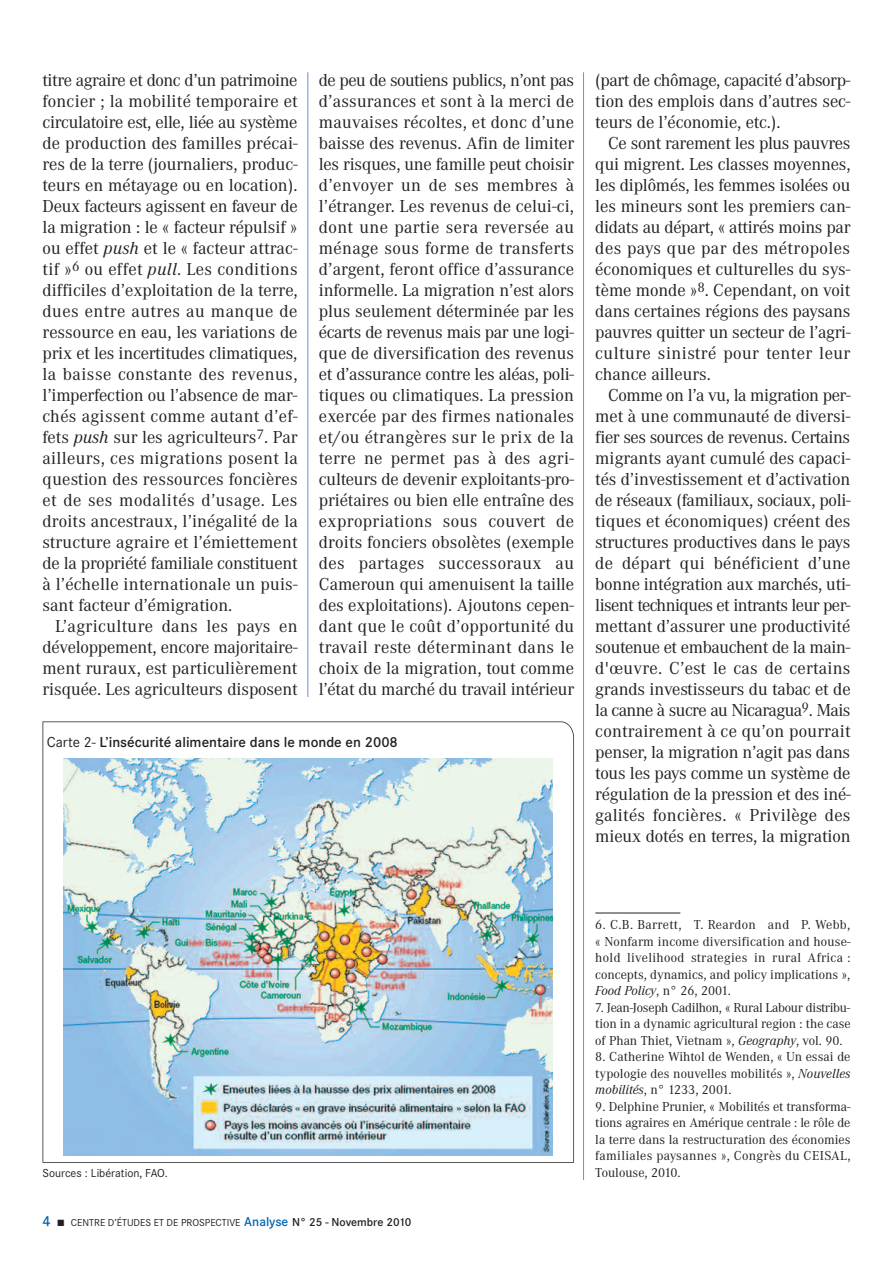
<style>
.page{position:relative;width:893px;height:1263px;background:#fff}
.page>*{position:absolute;margin:0;border:0;box-sizing:border-box;transform-origin:0 0}
.t1{font:18px/21px "Corporate A";letter-spacing:-.005em;color:#231f20;text-align:justify}
.t2{font:600 15px "Corporate S";color:#231f20}
.t3{font:13.5px/16.5px "Corporate A";color:#231f20;text-align:justify}
.t4{font:12px "Corporate S";color:#231f20}
.t5{font:10.5px "Corporate S";color:#231f20}
.s1{font-style:italic}
.s2{font-weight:400}
.s3{font-weight:600;font-size:15px;color:#0166b3}
.s4{font-weight:600;font-size:13.5px;color:#0166b3}
.s5{font-weight:600;font-size:12px}
</style>
<div class="page">
<hr style="left:307px;top:72px;width:1px;height:625px;background:#6990ca">
<hr style="left:583px;top:72px;width:1px;height:1108px;background:#6990ca">
<hr style="left:595px;top:913px;width:85px;height:1px;background:#231f20">
<svg style="left:43px;top:721px;width:531px;height:442px"></svg>
<img style="left:64px;top:758px;width:489px;height:398px">
<p class="t1" style="left:319px;top:69px;width:257px">de peu de soutiens publics, n’ont pas d’assurances et sont à la merci de mauvaises récoltes, et donc d’une baisse des revenus. Afin de limiter les risques, une famille peut choisir d’envoyer un de ses membres à l’étranger. Les revenus de celui-ci, dont une partie sera reversée au ménage sous forme de transferts d’argent, feront office d’assurance informelle. La migration n’est alors plus seulement déterminée par les écarts de revenus mais par une logi&shy;que de diversification des revenus et d’assurance contre les aléas, poli&shy;tiques ou climatiques. La pression exercée par des firmes nationales et/ou étrangères sur le prix de la terre ne permet pas à des agri&shy;culteurs de devenir exploitants-pro&shy;priétaires ou bien elle entraîne des expropriations sous couvert de droits fonciers obsolètes (exemple des partages successoraux au Cameroun qui amenuisent la taille des exploitations). Ajoutons cepen&shy;dant que le coût d’opportunité du travail reste déterminant dans le choix de la migration, tout comme l’état du marché du travail intérieur</p>
<p class="t1" style="left:595px;top:69px;width:257px">(part de chômage, capacité d’absorp&shy;tion des emplois dans d’autres sec&shy;teurs de l’économie, etc.).</p>
<p class="t1" style="left:43px;top:69px;width:257px">titre agraire et donc d’un patrimoine foncier ; la mobilité temporaire et circulatoire est, elle, liée au système de production des familles précai&shy;res de la terre (journaliers, produc&shy;teurs en métayage ou en location).<br>Deux facteurs agissent en faveur de la migration : le « facteur répulsif » ou effet <span class="s1">push</span> et le « facteur attrac&shy;tif »<sup>6</sup> ou effet <span class="s1">pull</span>. Les conditions difficiles d’exploitation de la terre, dues entre autres au manque de ressource en eau, les variations de prix et les incertitudes climatiques, la baisse constante des revenus, l’imperfection ou l’absence de mar&shy;chés agissent comme autant d’ef&shy;fets <span class="s1">push</span> sur les agriculteurs<sup>7</sup>. Par ailleurs, ces migrations posent la question des ressources foncières et de ses modalités d’usage. Les droits ancestraux, l’inégalité de la structure agraire et l’émiettement de la propriété familiale constituent à l’échelle internationale un puis&shy;sant facteur d’émigration.</p>
<p class="t1" style="left:43px;top:615px;width:257px;text-indent:13px">L’agriculture dans les pays en développement, encore majoritaire&shy;ment ruraux, est particulièrement risquée. Les agriculteurs disposent</p>
<p class="t1" style="left:595px;top:132px;width:257px;text-indent:13px">Ce sont rarement les plus pauvres qui migrent. Les classes moyennes, les diplômés, les femmes isolées ou les mineurs sont les premiers can&shy;didats au départ, « attirés moins par des pays que par des métropoles économiques et culturelles du sys&shy;tème monde »<sup>8</sup>. Cependant, on voit dans certaines régions des paysans pauvres quitter un secteur de l’agri&shy;culture sinistré pour tenter leur chance ailleurs.</p>
<p class="t1" style="left:595px;top:384px;width:257px;text-indent:13px">Comme on l’a vu, la migration per&shy;met à une communauté de diversi&shy;fier ses sources de revenus. Certains migrants ayant cumulé des capaci&shy;tés d’investissement et d’activation de réseaux (familiaux, sociaux, poli&shy;tiques et économiques) créent des structures productives dans le pays de départ qui bénéficient d’une bonne intégration aux marchés, uti&shy;lisent techniques et intrants leur per&shy;mettant d’assurer une productivité soutenue et embauchent de la main&shy;d'œuvre. C’est le cas de certains grands investisseurs du tabac et de la canne à sucre au Nicaragua<sup>9</sup>. Mais contrairement à ce qu’on pourrait penser, la migration n’agit pas dans tous les pays comme un système de régulation de la pression et des iné&shy;galités foncières. « Privilège des mieux dotés en terres, la migration</p>
<p class="t2" style="left:47px;top:733px;width:353px"><span class="s2">Carte 2-</span> L’insécurité alimentaire dans le monde en 2008</p>
<p class="t4" style="left:43px;top:1166px;width:127px">Sources : Libération, FAO.</p>
<p class="t5" style="left:43px;top:1216px;width:370px"><span class="s3">4</span> ■ CENTRE D’ÉTUDES ET DE PROSPECTIVE <span class="s4">Analyse</span> <span class="s5">N° 25 - Novembre 2010</span></p>
<p class="t3" style="left:595px;top:916px;width:257px">6. C.B. Barrett, T. Reardon and P. Webb, « Nonfarm income diversification and house&shy;hold livelihood strategies in rural Africa : concepts, dynamics, and policy implications », <span class="s1">Food Policy</span>, n° 26, 2001.</p>
<p class="t3" style="left:595px;top:999px;width:257px">7. Jean-Joseph Cadilhon, « Rural Labour distribu&shy;tion in a dynamic agricultural region : the case of Phan Thiet, Vietnam », <span class="s1">Geography</span>, vol. 90.</p>
<p class="t3" style="left:595px;top:1048px;width:257px">8. Catherine Wihtol de Wenden, « Un essai de typologie des nouvelles mobilités », <span class="s1">Nouvelles mobilités</span>, n° 1233, 2001.</p>
<p class="t3" style="left:595px;top:1098px;width:257px">9. Delphine Prunier, « Mobilités et transforma&shy;tions agraires en Amérique centrale : le rôle de la terre dans la restructuration des économies familiales paysannes », Congrès du CEISAL, Toulouse, 2010.</p>
</div>
